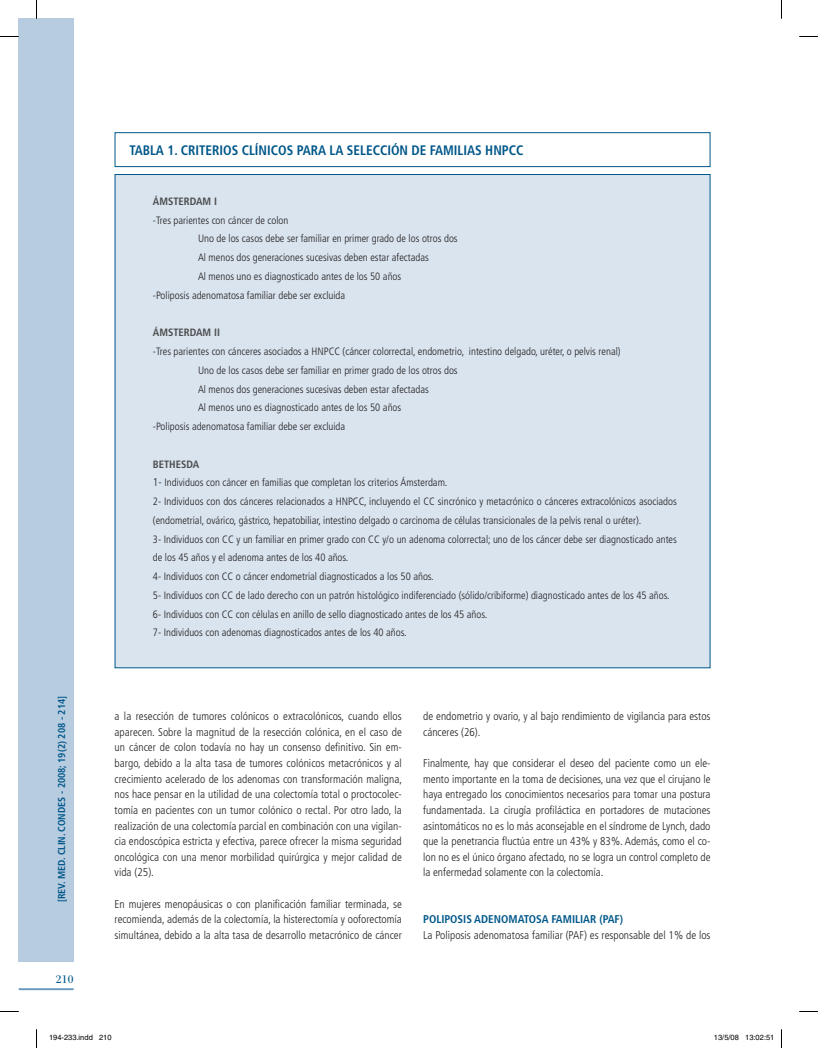
<style>
.page{position:relative;width:818px;height:1048px;background:#fff}
.page>*{position:absolute;margin:0;border:0;box-sizing:border-box;transform-origin:0 0}
.t1{font:16.25px "Filosofia Grand Caps";color:#005789;scale:1.1 1}
.t2{font:700 condensed 13.75px "Frutiger";color:#005789;scale:.96 1}
.t3{font:300 condensed 11.25px/15.6px "Frutiger";color:#231f20;text-align:justify}
.t4{font:300 condensed 10.62px/18.8px "Frutiger";color:#231f20}
.t5{font:700 condensed 10.62px "Frutiger";color:#4b4c4d}
.t6{font:700 condensed 10px "Frutiger";color:#005789}
.t7{font:7.5px "Helvetica";color:#000}
.s1{font-weight:700;color:#4b4c4d}
.s2{font-size:11.25px}
.s3{font-weight:700;color:#005789}
</style>
<div class="page">
<hr style="left:19px;top:988px;width:55px;height:2px;background:#6496bc">
<div style="left:19px;top:19px;width:55px;height:942px;background:#b8cce0"></div>
<div style="left:114px;top:132px;width:596px;height:35px;border:1px solid #005789"></div>
<div style="left:114px;top:174px;width:596px;height:494px;background:#d9e4ef"></div>
<svg style="left:0;top:36px;width:19px;height:1px"></svg>
<svg style="left:799px;top:36px;width:18px;height:1px"></svg>
<svg style="left:0;top:1011px;width:19px;height:1px"></svg>
<svg style="left:799px;top:1011px;width:18px;height:1px"></svg>
<svg style="left:36px;top:0;width:1px;height:19px"></svg>
<svg style="left:36px;top:1029px;width:1px;height:18px"></svg>
<p class="t2" style="left:129px;top:142px;width:412px">TABLA 1. CRITERIOS CLÍNICOS PARA LA SELECCIÓN DE FAMILIAS HNPCC</p>
<p class="t6" style="left:56px;top:902px;width:207px;rotate:-90deg">[REV. MED. CLIN. CONDES - 2008; 19(2) 208 - 214]</p>
<p class="t1" style="left:55px;top:969px;width:18px">210</p>
<p class="t5" style="left:153px;top:195px;width:65px">ÁMSTERDAM I</p>
<p class="t4" style="left:153px;top:211px;width:137px">-Tres parientes con cáncer de colon</p>
<p class="t4" style="left:198px;top:229px;width:261px">Uno de los casos debe ser familiar en primer grado de los otros dos</p>
<p class="t4" style="left:198px;top:248px;width:232px">Al menos dos generaciones sucesivas deben estar afectadas</p>
<p class="t4" style="left:198px;top:267px;width:205px">Al menos uno es diagnosticado antes de los 50 años</p>
<p class="t4" style="left:153px;top:286px;width:194px">-Poliposis adenomatosa familiar debe ser excluida</p>
<p class="t5" style="left:153px;top:326px;width:68px">ÁMSTERDAM II</p>
<p class="t4" style="left:153px;top:342px;width:469px">-Tres parientes con cánceres asociados a HNPCC (cáncer colorrectal, endometrio, intestino delgado, uréter, o pelvis renal)</p>
<p class="t4" style="left:198px;top:361px;width:261px">Uno de los casos debe ser familiar en primer grado de los otros dos</p>
<p class="t4" style="left:198px;top:379px;width:232px">Al menos dos generaciones sucesivas deben estar afectadas</p>
<p class="t4" style="left:198px;top:398px;width:205px">Al menos uno es diagnosticado antes de los 50 años</p>
<p class="t4" style="left:153px;top:417px;width:194px">-Poliposis adenomatosa familiar debe ser excluida</p>
<p class="t4" style="left:153px;top:454px;width:525px"><span class="s1">BETHESDA<br></span><span class="s2">1-</span> Individuos con cáncer en familias que completan los criterios Ámsterdam.<br>2- Individuos con dos cánceres relacionados a HNPCC, incluyendo el CC sincrónico y metacrónico o cánceres extracolónicos asociados (endometrial, ovárico, gástrico, hepatobiliar, intestino delgado o carcinoma de células transicionales de la pelvis renal o uréter).<br>3- Individuos con CC y un familiar en primer grado con CC y/o un adenoma colorrectal; uno de los cáncer debe ser diagnosticado antes de los 45 años y el adenoma antes de los 40 años.<br>4- Individuos con CC o cáncer endometrial diagnosticados a los 50 años.<br>5- Individuos con CC de lado derecho con un patrón histológico indiferenciado (sólido/cribiforme) diagnosticado antes de los 45 años.<br>6- Individuos con CC con células en anillo de sello diagnosticado antes de los 45 años.<br>7- Individuos con adenomas diagnosticados antes de los 40 años.</p>
<p class="t3" style="left:114px;top:708px;width:289px">a la resección de tumores colónicos o extracolónicos, cuando ellos aparecen. Sobre la magnitud de la resección colónica, en el caso de un cáncer de colon todavía no hay un consenso definitivo. Sin em&shy;bargo, debido a la alta tasa de tumores colónicos metacrónicos y al crecimiento acelerado de los adenomas con transformación maligna, nos hace pensar en la utilidad de una colectomía total o proctocolec&shy;tomía en pacientes con un tumor colónico o rectal. Por otro lado, la realización de una colectomía parcial en combinación con una vigilan&shy;cia endoscópica estricta y efectiva, parece ofrecer la misma seguridad oncológica con una menor morbilidad quirúrgica y mejor calidad de vida (25).</p>
<p class="t3" style="left:114px;top:896px;width:289px">En mujeres menopáusicas o con planificación familiar terminada, se recomienda, además de la colectomía, la histerectomía y ooforectomía simultánea, debido a la alta tasa de desarrollo metacrónico de cáncer</p>
<p class="t3" style="left:423px;top:708px;width:289px">de endometrio y ovario, y al bajo rendimiento de vigilancia para estos cánceres (26).</p>
<p class="t3" style="left:423px;top:755px;width:289px">Finalmente, hay que considerar el deseo del paciente como un ele&shy;mento importante en la toma de decisiones, una vez que el cirujano le haya entregado los conocimientos necesarios para tomar una postura fundamentada. La cirugía profiláctica en portadores de mutaciones asintomáticos no es lo más aconsejable en el síndrome de Lynch, dado que la penetrancia fluctúa entre un 43% y 83%. Además, como el co&shy;lon no es el único órgano afectado, no se logra un control completo de la enfermedad solamente con la colectomía.</p>
<p class="t3" style="left:423px;top:911px;width:289px"><span class="s3">POLIPOSIS ADENOMATOSA FAMILIAR (PAF)<br></span>La Poliposis adenomatosa familiar (PAF) es responsable del 1% de los</p>
<p class="t7" style="left:49px;top:1033px;width:64px">194-233.indd 210</p>
<p class="t7" style="left:713px;top:1033px;width:62px">13/5/08 13:02:51</p>
</div>
